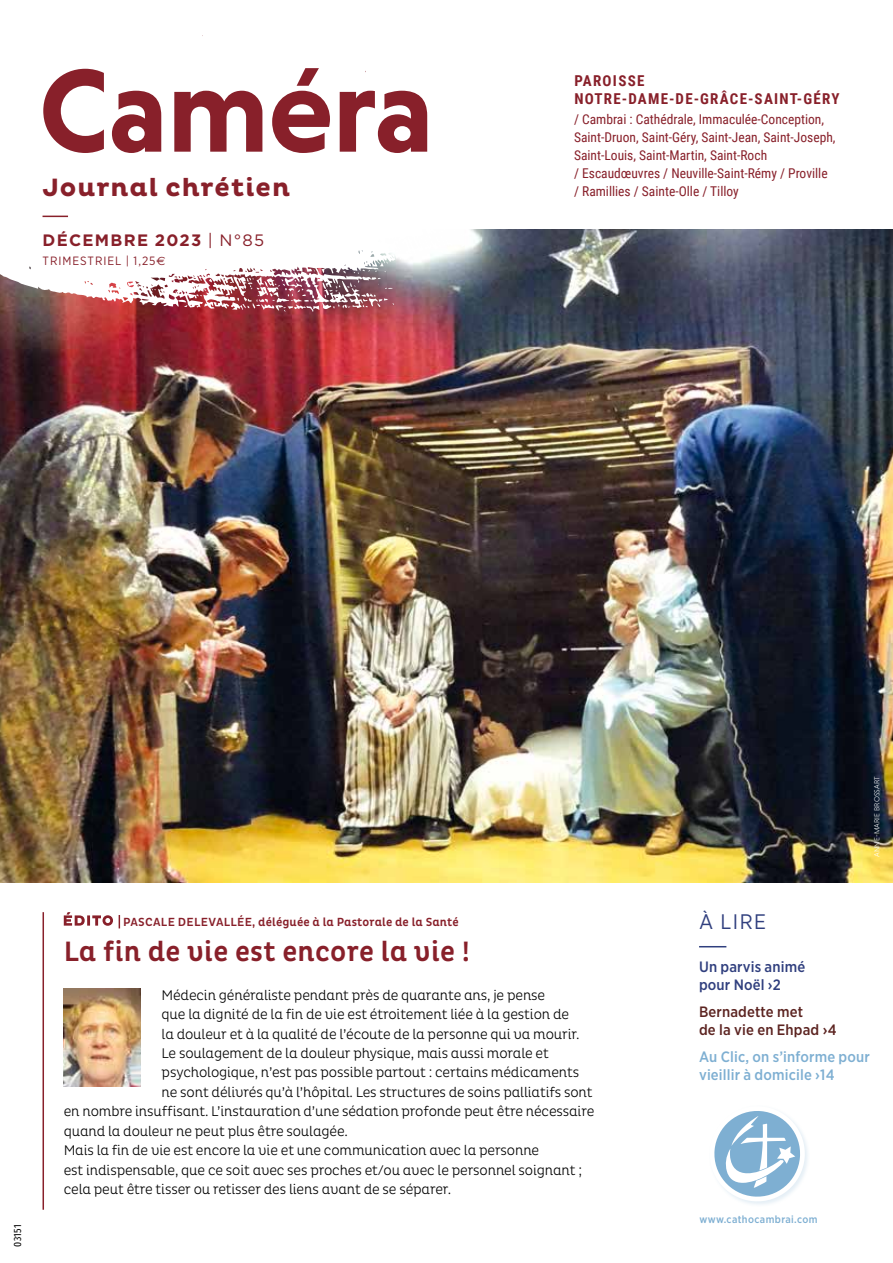
<style>
.page{position:relative;width:893px;height:1263px;background:#fff}
.page>*{position:absolute;margin:0;border:0;box-sizing:border-box;transform-origin:0 0}
.t1{font:700 120px "Niveau Grotesk";color:#88202a}
.t2{font:500 28.5px "Pluto Cond";letter-spacing:.01em;color:#88202a}
.t3{font:700 25.5px "Pluto";letter-spacing:.04em;color:#88202a}
.t4{font:21px "Gotham Narrow";color:#303f7e}
.t5{font:700 16.5px "Gotham";letter-spacing:.08em;color:#88202a}
.t6{font:500 15px/18px "Gotham Narrow";letter-spacing:.01em;color:#7eafd2}
.t7{font:700 15px/18px "Roboto Condensed";letter-spacing:.085em;color:#88202a}
.t8{font:500 15px/18px "Gotham Narrow";letter-spacing:.01em;color:#5c2421}
.t9{font:500 15px/18px "Gotham Narrow";letter-spacing:.01em;color:#303f7e}
.t10{font:300 14.25px "Pluto Cond";letter-spacing:-.01em;color:#000}
.t11{font:13.5px/18px "Roboto Condensed";color:#88202a}
.t12{font:500 12px "Pluto Cond";letter-spacing:.01em;color:#88202a}
.t13{font:12px "Gotham Narrow";letter-spacing:.08em;color:#88202a}
.t14{font:500 10.5px "Gotham Narrow";letter-spacing:.04em;color:#7eafd2}
.t15{font:10.5px "Fira Sans Compressed";letter-spacing:.025em;color:#000}
.t16{font:300 7.5px "Niveau Grotesk";letter-spacing:.015em;color:#fff}
.s1{font-weight:400}
.s2{font-family:"Euro Sans Std"}
</style>
<div class="page">
<img style="left:0;top:230px;width:893px;height:652px">
<svg style="left:699px;top:946px;width:27px;height:1px"></svg>
<svg style="left:64px;top:912px;width:56px;height:16px"></svg>
<hr style="left:43px;top:912px;width:1px;height:298px;background:#88202a">
<img style="left:64px;top:988px;width:76px;height:98px">
<svg style="left:230px;top:309px;width:176px;height:3px"></svg>
<svg style="left:445px;top:229px;width:27px;height:30px"></svg>
<img style="left:0;top:215px;width:445px;height:94px">
<svg style="left:714px;top:1111px;width:93px;height:92px"></svg>
<svg style="left:43px;top:216px;width:25px;height:1px"></svg>
<h1 class="t1" style="left:39px;top:42px;width:396px">Caméra</h1>
<h3 class="t3" style="left:43px;top:173px;width:249px">Journal chrétien</h3>
<p class="t5" style="left:43px;top:229px;width:223px">DÉCEMBRE 2023 <span class="s1">| N°85</span></p>
<p class="t13" style="left:43px;top:253px;width:125px">TRIMESTRIEL | 1,25<span class="s2">€</span></p>
<p class="t7" style="left:574px;top:71px;width:267px">PAROISSE<br>NOTRE-DAME-DE-GRÂCE-SAINT-GÉRY</p>
<p class="t11" style="left:574px;top:110px;width:263px">/ Cambrai : Cathédrale, Immaculée-Conception, Saint-Druon, Saint-Géry, Saint-Jean, Saint-Joseph, Saint-Louis, Saint-Martin, Saint-Roch<br>/ Escaudœuvres / Neuville-Saint-Rémy / Proville / Ramillies / Sainte-Olle / Tilloy</p>
<p class="t15" style="left:10px;top:1247px;width:24px;rotate:-90deg">03151</p>
<p class="t12" style="left:123px;top:915px;width:337px">PASCALE DELEVALLÉE, déléguée à la Pastorale de la Santé</p>
<h2 class="t2" style="left:64px;top:935px;width:408px">La fin de vie est encore la vie !</h2>
<p class="t10" style="left:162px;top:986px;width:385px">Médecin généraliste pendant près de quarante ans, je pense</p>
<p class="t10" style="left:162px;top:1006px;width:409px">que la dignité de la fin de vie est étroitement liée à la gestion de</p>
<p class="t10" style="left:162px;top:1025px;width:420px">la douleur et à la qualité de l’écoute de la personne qui va mourir.</p>
<p class="t10" style="left:162px;top:1045px;width:389px">Le soulagement de la douleur physique, mais aussi morale et</p>
<p class="t10" style="left:162px;top:1064px;width:419px">psychologique, n’est pas possible partout : certains médicaments</p>
<p class="t10" style="left:162px;top:1084px;width:433px">ne sont délivrés qu’à l’hôpital. Les structures de soins palliatifs sont</p>
<p class="t10" style="left:64px;top:1103px;width:532px">en nombre insuffisant. L’instauration d’une sédation profonde peut être nécessaire</p>
<p class="t10" style="left:64px;top:1123px;width:286px">quand la douleur ne peut plus être soulagée.</p>
<p class="t10" style="left:64px;top:1142px;width:477px">Mais la fin de vie est encore la vie et une communication avec la personne</p>
<p class="t10" style="left:64px;top:1162px;width:520px">est indispensable, que ce soit avec ses proches et/ou avec le personnel soignant ;</p>
<p class="t10" style="left:64px;top:1181px;width:389px">cela peut être tisser ou retisser des liens avant de se séparer.</p>
<p class="t16" style="left:873px;top:857px;width:82px;rotate:-90deg">ANNE-MARIE BROSSART</p>
<h3 class="t4" style="left:699px;top:908px;width:69px">À LIRE</h3>
<p class="t9" style="left:699px;top:958px;width:108px">Un parvis animé pour Noël ›2</p>
<p class="t8" style="left:699px;top:1002px;width:139px">Bernadette met<br>de la vie en Ehpad ›4</p>
<p class="t6" style="left:699px;top:1047px;width:172px">Au Clic, on s’informe pour vieillir à domicile ›14</p>
<p class="t14" style="left:700px;top:1213px;width:120px">www.cathocambrai.com</p>
</div>
